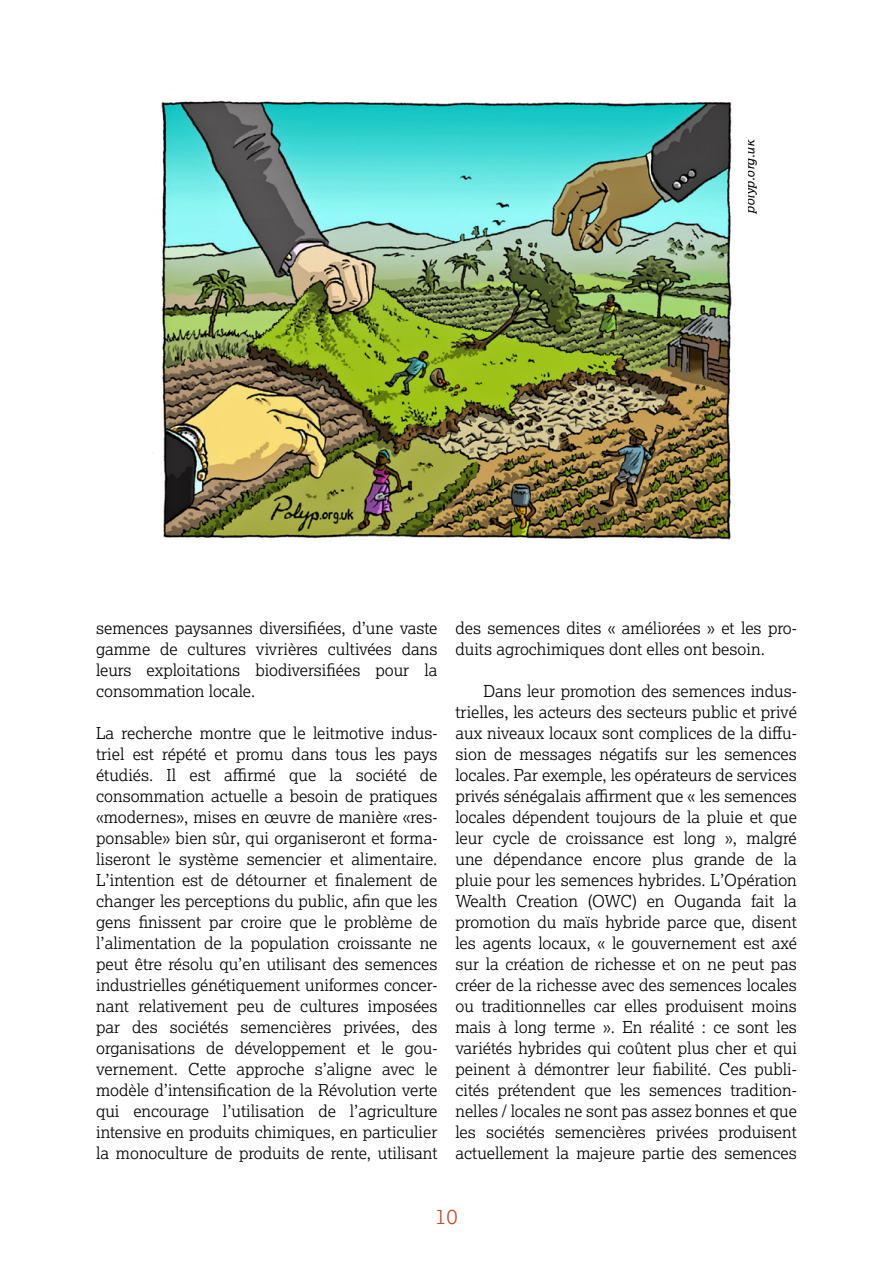
<style>
.page{position:relative;width:893px;height:1263px;background:#fff}
.page>*{position:absolute;margin:0;border:0;box-sizing:border-box;transform-origin:0 0}
.t1{font:300 21px "Lexia Trial";color:#c64c25}
.t2{font:300 16.5px/21px "Lexia Trial";color:#000;text-align:justify}
.Pie_de_foto{font:italic 13.5px "Lexia Trial";color:#000}
</style>
<div class="page">
<img style="left:152px;top:100px;width:580px;height:442px">
<p class="Pie_de_foto" style="left:741px;top:213px;width:76px;rotate:-90deg">polyp.org.uk</p>
<p class="t2" style="left:96px;top:617px;width:343px">semences paysannes diversifiées, d’une vaste gamme de cultures vivrières cultivées dans leurs exploitations biodiversifiées pour la consommation locale.</p>
<p class="t2" style="left:96px;top:722px;width:343px">La recherche montre que le leitmotive indus&shy;triel est répété et promu dans tous les pays étudiés. Il est affirmé que la société de consommation actuelle a besoin de pratiques «modernes», mises en œuvre de manière «res&shy;ponsable» bien sûr, qui organiseront et forma&shy;liseront le système semencier et alimentaire.<br>L’intention est de détourner et finalement de changer les perceptions du public, afin que les gens finissent par croire que le problème de l’alimentation de la population croissante ne peut être résolu qu’en utilisant des semences industrielles génétiquement uniformes concer&shy;nant relativement peu de cultures imposées par des sociétés semencières privées, des organisations de développement et le gou&shy;vernement. Cette approche s’aligne avec le modèle d’intensification de la Révolution verte qui encourage l’utilisation de l’agriculture intensive en produits chimiques, en particulier la monoculture de produits de rente, utilisant</p>
<p class="t2" style="left:455px;top:617px;width:343px">des semences dites « améliorées » et les pro&shy;duits agrochimiques dont elles ont besoin.</p>
<p class="t2" style="left:455px;top:680px;width:343px;text-indent:28px">Dans leur promotion des semences indus&shy;trielles, les acteurs des secteurs public et privé aux niveaux locaux sont complices de la diffu&shy;sion de messages négatifs sur les semences locales. Par exemple, les opérateurs de services privés sénégalais affirment que « les semences locales dépendent toujours de la pluie et que leur cycle de croissance est long », malgré une dépendance encore plus grande de la pluie pour les semences hybrides. L’Opération Wealth Creation (OWC) en Ouganda fait la promotion du maïs hybride parce que, disent les agents locaux, « le gouvernement est axé sur la création de richesse et on ne peut pas créer de la richesse avec des semences locales ou traditionnelles car elles produisent moins mais à long terme ». En réalité : ce sont les variétés hybrides qui coûtent plus cher et qui peinent à démontrer leur fiabilité. Ces publi&shy;cités prétendent que les semences tradition&shy;nelles / locales ne sont pas assez bonnes et que les sociétés semencières privées produisent actuellement la majeure partie des semences</p>
<p class="t1" style="left:435px;top:1203px;width:24px">10</p>
</div>
